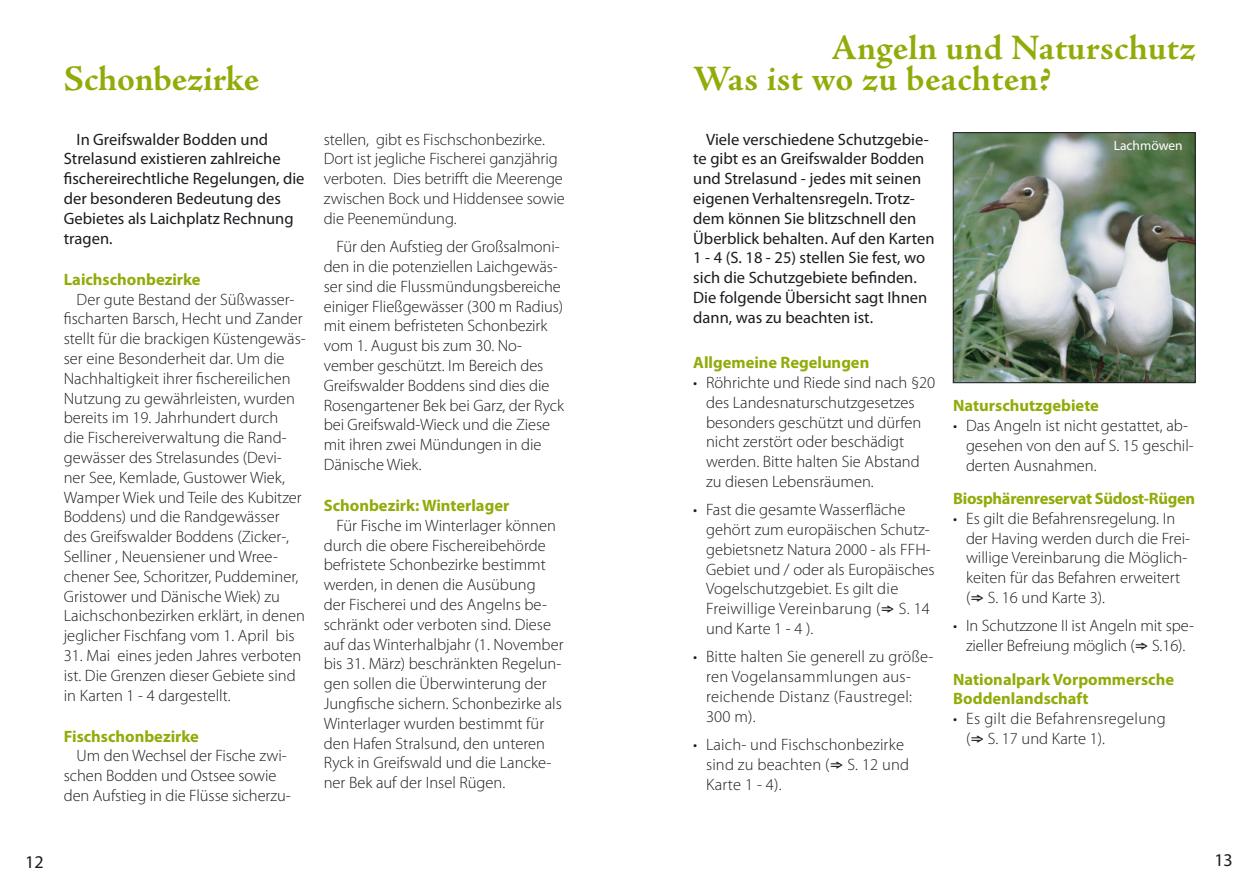
<style>
.page{position:relative;width:1259px;height:893px;background:#fff}
.page>*{position:absolute;margin:0;border:0;box-sizing:border-box;transform-origin:0 0}
.t1{font:700 36px/31.2px "Adobe Jenson Pro";letter-spacing:.005em;color:#90ac09}
.t2{font:18px "Myriad Pro";color:#1b1c20}
.t3{font:300 16.5px/19.8px "Myriad Pro";color:#1b1c20}
.t4{font:16.5px/19.8px "Myriad Pro";color:#1b1c20}
.t5{font:700 16.5px/19.8px "Myriad Pro";color:#90ac09}
.t6{font:300 16.5px/19.8px "Myriad Pro";letter-spacing:.02em;color:#1b1c20}
.t7{font:700 16.5px "Myriad Pro";letter-spacing:-.02em;color:#90ac09}
.t8{font:13.5px "Myriad Pro";color:#fff}
</style>
<div class="page">
<img style="left:955px;top:134px;width:238px;height:247px">
<div style="left:953px;top:132px;width:242px;height:251px;border:1px solid #1b1c20"></div>
<h1 class="t1" style="left:64px;top:63px;width:197px">Schonbezirke</h1>
<p class="t4" style="left:64px;top:130px;width:242px;text-indent:13px">In Greifswalder Bodden und<br>Strelasund existieren zahlreiche fischereirechtliche Regelungen, die der besonderen Bedeutung des<br>Gebietes als Laichplatz Rechnung tragen.</p>
<p class="t5" style="left:64px;top:269px;width:138px">Laichschonbezirke</p>
<p class="t3" style="left:64px;top:289px;width:243px;text-indent:13px">Der gute Bestand der Süßwasser&shy;fischarten Barsch, Hecht und Zander stellt für die brackigen Küstengewäs&shy;ser eine Besonderheit dar. Um die Nachhaltigkeit ihrer fischereilichen Nutzung zu gewährleisten, wurden bereits im 19. Jahrhundert durch<br>die Fischereiverwaltung die Rand&shy;gewässer des Strelasundes (Devi&shy;ner See, Kemlade, Gustower Wiek, Wamper Wiek und Teile des Kubitzer Boddens) und die Randgewässer des Greifswalder Boddens (Zicker-, Selliner , Neuensiener und Wree&shy;chener See, Schoritzer, Puddeminer, Gristower und Dänische Wiek) zu Laichschonbezirken erklärt, in denen jeglicher Fischfang vom 1. April bis</p>
<p class="t3" style="left:64px;top:646px;width:239px">31. Mai eines jeden Jahres verboten ist. Die Grenzen dieser Gebiete sind in Karten 1 - 4 dargestellt.</p>
<p class="t5" style="left:64px;top:726px;width:137px">Fischschonbezirke</p>
<p class="t3" style="left:64px;top:746px;width:228px;text-indent:13px">Um den Wechsel der Fische zwi&shy;schen Bodden und Ostsee sowie den Aufstieg in die Flüsse sicherzu-</p>
<p class="t3" style="left:324px;top:129px;width:242px">stellen, gibt es Fischschonbezirke.<br>Dort ist jegliche Fischerei ganzjährig verboten. Dies betrifft die Meerenge zwischen Bock und Hiddensee sowie die Peenemündung.</p>
<p class="t3" style="left:324px;top:237px;width:242px;text-indent:13px">Für den Aufstieg der Großsalmoni&shy;den in die potenziellen Laichgewäs&shy;ser sind die Flussmündungsbereiche einiger Fließgewässer (300 m Radius) mit einem befristeten Schonbezirk vom 1. August bis zum 30. No&shy;vember geschützt. Im Bereich des<br>Greifswalder Boddens sind dies die<br>Rosengartener Bek bei Garz, der Ryck bei Greifswald-Wieck und die Ziese mit ihren zwei Mündungen in die<br>Dänische Wiek.</p>
<p class="t5" style="left:324px;top:496px;width:187px">Schonbezirk: Winterlager</p>
<p class="t3" style="left:324px;top:516px;width:241px;text-indent:13px">Für Fische im Winterlager können durch die obere Fischereibehörde befristete Schonbezirke bestimmt werden, in denen die Ausübung<br>der Fischerei und des Angelns be&shy;schränkt oder verboten sind. Diese auf das Winterhalbjahr (1. November bis 31. März) beschränkten Regelun&shy;gen sollen die Überwinterung der Jungfische sichern. Schonbezirke als Winterlager wurden bestimmt für den Hafen Stralsund, den unteren Ryck in Greifswald und die Lancke&shy;ner Bek auf der Insel Rügen.</p>
<h1 class="t1" style="left:693px;top:32px;width:503px;text-indent:138px">Angeln und Naturschutz<br>Was ist wo zu beachten?</h1>
<p class="t4" style="left:693px;top:130px;width:243px;text-indent:13px">Viele verschiedene Schutzgebie&shy;te gibt es an Greifswalder Bodden und Strelasund - jedes mit seinen eigenen Verhaltensregeln. Trotz&shy;dem können Sie blitzschnell den Überblick behalten. Auf den Karten 1 - 4 (S. 18 - 25) stellen Sie fest, wo sich die Schutzgebiete befinden.<br>Die folgende Übersicht sagt Ihnen dann, was zu beachten ist.</p>
<p class="t5" style="left:693px;top:353px;width:178px">Allgemeine Regelungen</p>
<p class="t3" style="left:706px;top:373px;width:231px;text-indent:-13px">• Röhrichte und Riede sind nach §20 des Landesnaturschutzgesetzes besonders geschützt und dürfen nicht zerstört oder beschädigt werden. Bitte halten Sie Abstand zu diesen Lebensräumen.</p>
<p class="t3" style="left:706px;top:500px;width:230px;text-indent:-13px">• Fast die gesamte Wasserfläche gehört zum europäischen Schutz&shy;gebietsnetz Natura 2000 - als FFH-<br>Gebiet und / oder als Europäisches<br>Vogelschutzgebiet. Es gilt die<br>Freiwillige Vereinbarung ( S. 14 und Karte 1 - 4 ).</p>
<p class="t6" style="left:706px;top:647px;width:229px;text-indent:-13px">• Bitte halten Sie generell zu größe&shy;ren Vogelansammlungen aus&shy;reichende Distanz (Faustregel:<br>300 m).</p>
<p class="t3" style="left:706px;top:735px;width:205px;text-indent:-13px">• Laich- und Fischschonbezirke sind zu beachten ( S. 12 und<br>Karte 1 - 4).</p>
<p class="t8" style="left:1113px;top:138px;width:71px">Lachmöwen</p>
<p class="t5" style="left:953px;top:396px;width:147px">Naturschutzgebiete</p>
<p class="t3" style="left:966px;top:416px;width:229px;text-indent:-13px">• Das Angeln ist nicht gestattet, ab&shy;gesehen von den auf S. 15 geschil&shy;derten Ausnahmen.</p>
<p class="t7" style="left:953px;top:489px;width:243px">Biosphärenreservat Südost-Rügen</p>
<p class="t3" style="left:966px;top:509px;width:225px;text-indent:-13px">• Es gilt die Befahrensregelung. In der Having werden durch die Frei&shy;willige Vereinbarung die Möglich&shy;keiten für das Befahren erweitert<br>( S. 16 und Karte 3).</p>
<p class="t3" style="left:953px;top:616px;width:242px;text-align:center">• In Schutzzone II ist Angeln mit spe&shy;zieller Befreiung möglich ( S.16).</p>
<p class="t5" style="left:953px;top:669px;width:222px">Nationalpark Vorpommersche<br>Boddenlandschaft</p>
<p class="t6" style="left:966px;top:709px;width:201px;text-indent:-13px">• Es gilt die Befahrensregelung ( S. 17 und Karte 1).</p>
<p class="t2" style="left:25px;top:852px;width:20px">12</p>
<p class="t2" style="left:1214px;top:850px;width:20px">13</p>
</div>
